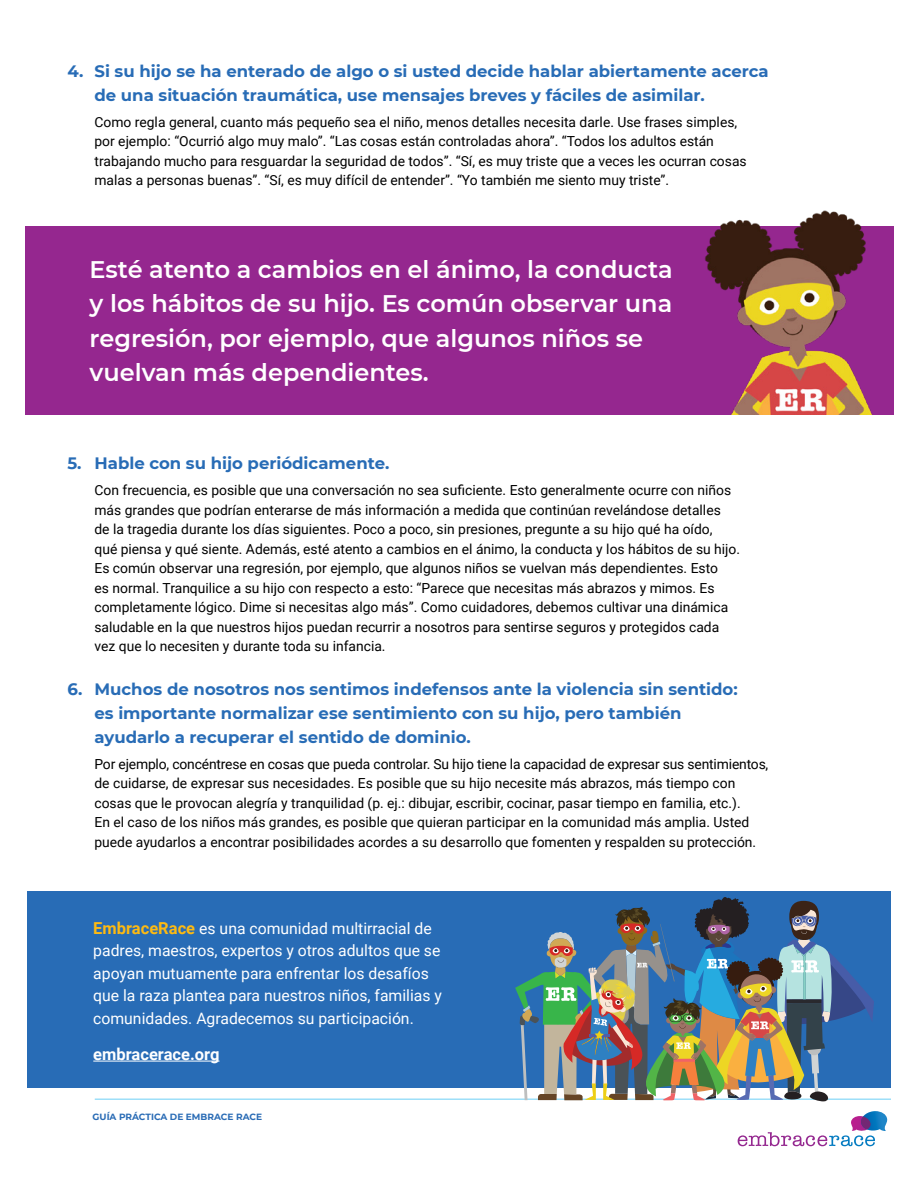
<style>
.page{position:relative;width:918px;height:1188px;background:#fff}
.page>*{position:absolute;margin:0;border:0;box-sizing:border-box;transform-origin:0 0}
.t1{font:600 24px/34.5px "Montserrat";color:#fff}
.t2{font:700 16.5px/24px "Montserrat";color:#286cb6}
.t3{font:700 16.5px "Roboto";color:#fff}
.t4{font:15.75px/22.5px "Roboto";color:#fff}
.t5{font:13.8px/19.5px "Roboto";color:#000}
.t6{font:700 9px "Montserrat";color:#296bb5}
.s1{font-weight:700;font-size:16.5px;color:#fdba12}
</style>
<div class="page">
<div style="left:25px;top:226px;width:868px;height:189px;background:#95278f"></div>
<div style="left:27px;top:891px;width:864px;height:197px;background:#286cb6"></div>
<hr style="left:93px;top:1061px;width:126px;height:1px;background:#fff">
<svg style="left:738px;top:1111px;width:150px;height:35px"></svg>
<hr style="left:95px;top:1099px;width:796px;height:1px;background:#6dcff6">
<svg style="left:515px;top:897px;width:359px;height:205px"></svg>
<img style="left:705px;top:210px;width:168px;height:205px">
<p class="t2" style="left:94px;top:58px;width:676px;text-indent:-27px">4. Si su hijo se ha enterado de algo o si usted decide hablar abiertamente acerca de una situación traumática, use mensajes breves y fáciles de asimilar.</p>
<p class="t5" style="left:94px;top:112px;width:654px">Como regla general, cuanto más pequeño sea el niño, menos detalles necesita darle. Use frases simples, por ejemplo: “Ocurrió algo muy malo”. “Las cosas están controladas ahora”. “Todos los adultos están trabajando mucho para resguardar la seguridad de todos”. “Sí, es muy triste que a veces les ocurran cosas malas a personas buenas”. “Sí, es muy difícil de entender”. “Yo también me siento muy triste”.</p>
<h1 class="t1" style="left:90px;top:251px;width:585px">Esté atento a cambios en el ánimo, la conducta y los hábitos de su hijo. Es común observar una regresión, por ejemplo, que algunos niños se vuelvan más dependientes.</h1>
<p class="t2" style="left:68px;top:450px;width:323px">5. Hable con su hijo periódicamente.</p>
<p class="t5" style="left:94px;top:480px;width:647px">Con frecuencia, es posible que una conversación no sea suficiente. Esto generalmente ocurre con niños más grandes que podrían enterarse de más información a medida que continúan revelándose detalles<br>de la tragedia durante los días siguientes. Poco a poco, sin presiones, pregunte a su hijo qué ha oído,<br>qué piensa y qué siente. Además, esté atento a cambios en el ánimo, la conducta y los hábitos de su hijo.<br>Es común observar una regresión, por ejemplo, que algunos niños se vuelvan más dependientes. Esto<br>es normal. Tranquilice a su hijo con respecto a esto: “Parece que necesitas más abrazos y mimos. Es completamente lógico. Dime si necesitas algo más”. Como cuidadores, debemos cultivar una dinámica saludable en la que nuestros hijos puedan recurrir a nosotros para sentirse seguros y protegidos cada vez que lo necesiten y durante toda su infancia.</p>
<p class="t2" style="left:94px;top:676px;width:645px;text-indent:-27px">6. Muchos de nosotros nos sentimos indefensos ante la violencia sin sentido: es importante normalizar ese sentimiento con su hijo, pero también ayudarlo a recuperar el sentido de dominio.</p>
<p class="t5" style="left:94px;top:754px;width:675px">Por ejemplo, concéntrese en cosas que pueda controlar. Su hijo tiene la capacidad de expresar sus sentimientos, de cuidarse, de expresar sus necesidades. Es posible que su hijo necesite más abrazos, más tiempo con cosas que le provocan alegría y tranquilidad (p. ej.: dibujar, escribir, cocinar, pasar tiempo en familia, etc.).<br>En el caso de los niños más grandes, es posible que quieran participar en la comunidad más amplia. Usted puede ayudarlos a encontrar posibilidades acordes a su desarrollo que fomenten y respalden su protección.</p>
<p class="t4" style="left:93px;top:916px;width:350px"><span class="s1">EmbraceRace</span> es una comunidad multirracial de padres, maestros, expertos y otros adultos que se apoyan mutuamente para enfrentar los desafíos que la raza plantea para nuestros niños, familias y comunidades. Agradecemos su participación.</p>
<p class="t3" style="left:93px;top:1042px;width:128px">embracerace.org</p>
<p class="t6" style="left:93px;top:1110px;width:171px">GUÍA PRÁCTICA DE EMBRACE RACE</p>
</div>
